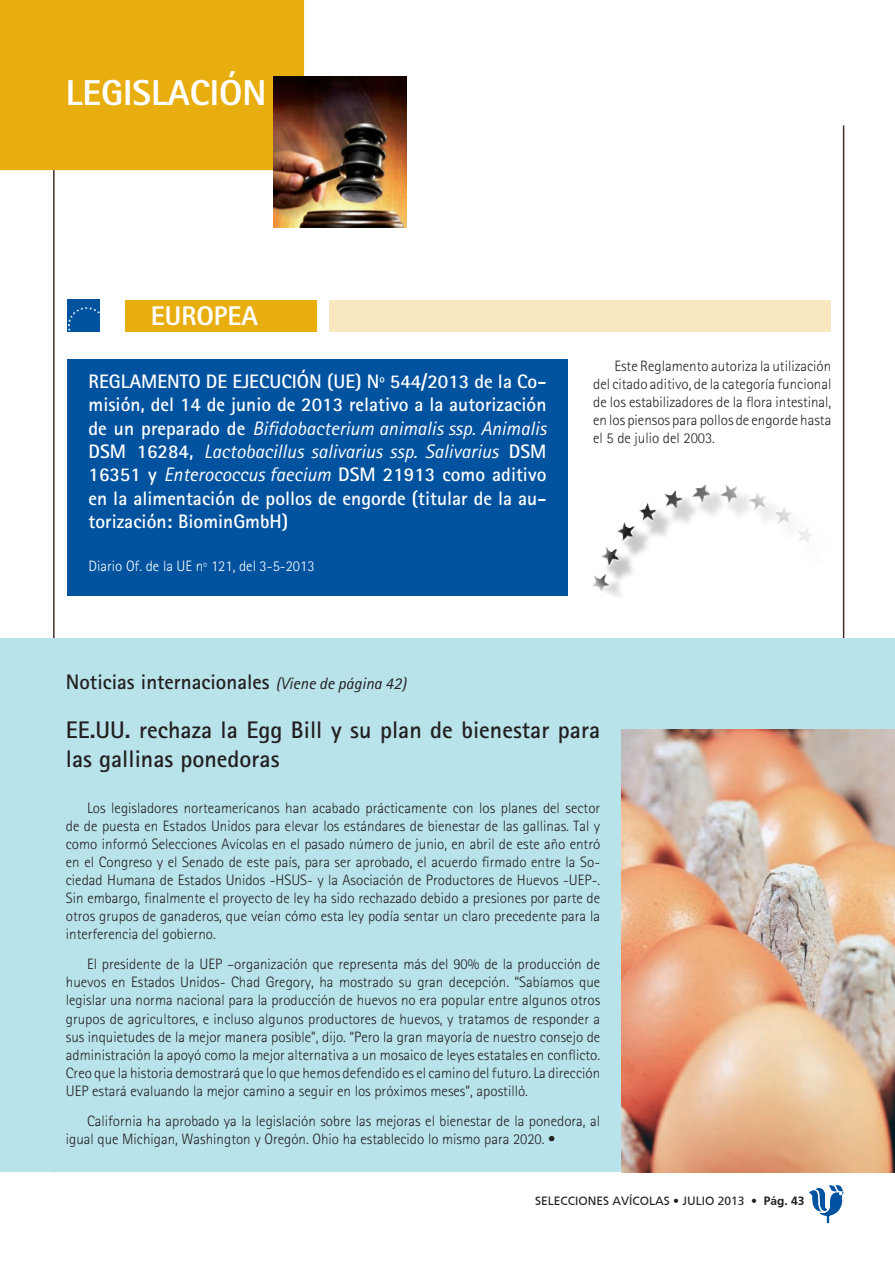
<style>
.page{position:relative;width:895px;height:1266px;background:#fff}
.page>*{position:absolute;margin:0;border:0;box-sizing:border-box;transform-origin:0 0}
.t1{font:800 36px "Rotis Sans Serif";color:#fff}
.t2{font:800 27px "Rotis Sans Serif";color:#fff}
.encabezado_noticias{font:700 24px/28.8px "Rotis Sans Serif";color:#231f20}
.encabezado_noticias-2{font:700 21px "Rotis Sans Serif";color:#231f20}
.LEY{font:700 19.5px/23.4px "Rotis Sans Serif";color:#fff;text-align:justify}
.CUERPO_TEXTO{font:300 15px/18px "Rotis Sans Serif";color:#231f20;text-align:justify}
.texto_legislación{font:300 15px/18px "Rotis Sans Serif";color:#231f20;text-align:justify}
.REF-LEY{font:300 15px "Rotis Sans Serif";color:#fff}
.t3{font:500 12px "Frutiger Roman";color:#231f20}
.s1{font-weight:400;font-style:italic}
.s2{font-weight:400;font-style:italic;font-size:16.5px}
.s3{font-family:"Frutiger";font-weight:700}
</style>
<div class="page">
<hr style="left:53px;top:125px;width:2px;height:1046px;background:#442d25">
<hr style="left:843px;top:125px;width:1px;height:1046px;background:#442d25">
<img style="left:828px;top:1185px;width:15px;height:6px">
<div style="left:592px;top:487px;width:252px;height:153px;background:#fff"></div>
<img style="left:592px;top:484px;width:221px;height:108px">
<div style="left:0;top:0;width:304px;height:170px;background:#e8ae0f"></div>
<img style="left:273px;top:76px;width:133px;height:151px">
<img style="left:67px;top:300px;width:33px;height:32px">
<div style="left:125px;top:300px;width:192px;height:32px;background:#e8ae0f"></div>
<div style="left:329px;top:300px;width:502px;height:32px;background:#f8e7c1"></div>
<div style="left:67px;top:359px;width:501px;height:236px;background:#0153a0"></div>
<div style="left:0;top:638px;width:895px;height:533px;background:#b9e3eb"></div>
<img style="left:621px;top:729px;width:274px;height:442px">
<p class="t1" style="left:66px;top:70px;width:202px">LEGISLACIÓN</p>
<p class="t2" style="left:151px;top:299px;width:109px">EUROPEA</p>
<p class="LEY" style="left:89px;top:369px;width:459px">REGLAMENTO DE EJECUCIÓN (UE) Nº 544/2013 de la Co&shy;misión, del 14 de junio de 2013 relativo a la autorización de un preparado de <span class="s1">Bifidobacterium animalis ssp. Animalis </span>DSM 16284, <span class="s1">Lactobacillus salivarius ssp. Salivarius</span> DSM 16351 y <span class="s1">Enterococcus faecium</span> DSM 21913 como aditivo en la alimentación de pollos de engorde (titular de la au&shy;torización: BiominGmbH)</p>
<p class="REF-LEY" style="left:89px;top:557px;width:228px">Diario Of. de la UE nº 121, del 3-5-2013</p>
<p class="texto_legislación" style="left:593px;top:357px;width:240px;text-indent:21px">Este Reglamento autoriza la utilización del citado aditivo, de la categoría funcional de los estabilizadores de la flora intestinal, en los piensos para pollos de engorde hasta el 5 de julio del 2003.</p>
<p class="encabezado_noticias-2" style="left:66px;top:669px;width:342px">Noticias internacionales <span class="s2">(Viene de página 42)</span></p>
<p class="encabezado_noticias" style="left:66px;top:714px;width:536px">EE.UU. rechaza la Egg Bill y su plan de bienestar para las gallinas ponedoras</p>
<p class="CUERPO_TEXTO" style="left:66px;top:798px;width:536px;text-indent:21px">Los legisladores norteamericanos han acabado prácticamente con los planes del sector de de puesta en Estados Unidos para elevar los estándares de bienestar de las gallinas. Tal y como informó Selecciones Avícolas en el pasado número de junio, en abril de este año entró en el Congreso y el Senado de este país, para ser aprobado, el acuerdo firmado entre la So&shy;ciedad Humana de Estados Unidos -HSUS- y la Asociación de Productores de Huevos -UEP-.<br>Sin embargo, finalmente el proyecto de ley ha sido rechazado debido a presiones por parte de otros grupos de ganaderos, que veían cómo esta ley podía sentar un claro precedente para la interferencia del gobierno.</p>
<p class="CUERPO_TEXTO" style="left:66px;top:955px;width:536px;text-indent:21px">El presidente de la UEP –organización que representa más del 90% de la producción de huevos en Estados Unidos- Chad Gregory, ha mostrado su gran decepción. “Sabíamos que legislar una norma nacional para la producción de huevos no era popular entre algunos otros grupos de agricultores, e incluso algunos productores de huevos, y tratamos de responder a sus inquietudes de la mejor manera posible”, dijo. “Pero la gran mayoría de nuestro consejo de administración la apoyó como la mejor alternativa a un mosaico de leyes estatales en conflicto.<br>Creo que la historia demostrará que lo que hemos defendido es el camino del futuro. La dirección UEP estará evaluando la mejor camino a seguir en los próximos meses”, apostilló.</p>
<p class="CUERPO_TEXTO" style="left:66px;top:1112px;width:536px;text-indent:21px">California ha aprobado ya la legislación sobre las mejoras el bienestar de la ponedora, al igual que Michigan, Washington y Oregón. Ohio ha establecido lo mismo para 2020. •</p>
<p class="t3" style="left:535px;top:1193px;width:271px">SELECCIONES AVÍCOLAS • JULIO 2013 • <span class="s3">Pág. 43</span></p>
</div>
